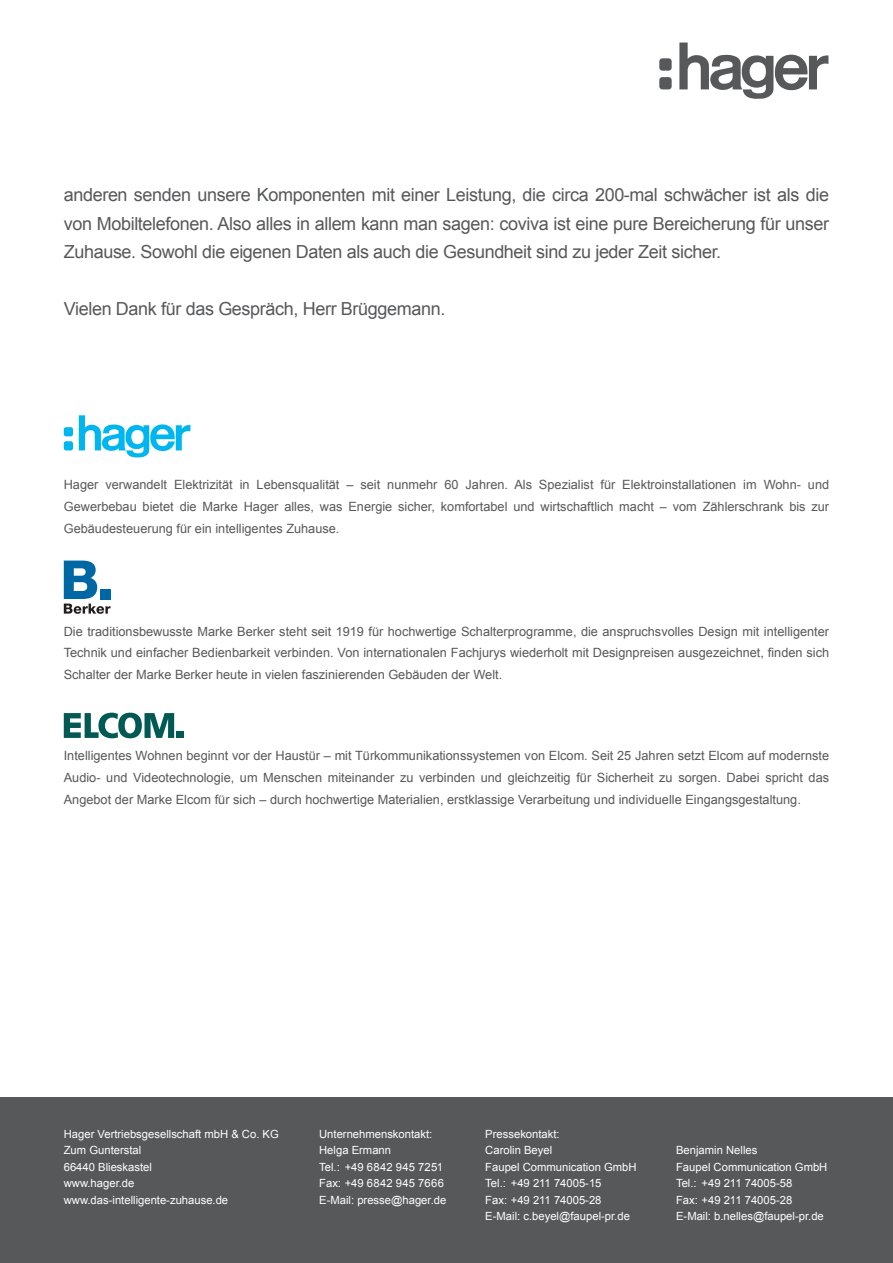
<style>
.page{position:relative;width:893px;height:1263px;background:#fff}
.page>*{position:absolute;margin:0;border:0;box-sizing:border-box;transform-origin:0 0}
.t1{font:18px/28.5px "Arial";letter-spacing:-.02em;color:#57585a;text-align:justify}
.t2{font:12.75px/21.8px "Arial";color:#57585a;text-align:justify}
.t3{font:11.25px/16.5px "Arial";color:#fff}
</style>
<div class="page">
<svg style="left:679px;top:43px;width:149px;height:56px"></svg>
<div style="left:659px;top:58px;width:13px;height:13px;background:#57585a;border-radius:3px"></div>
<div style="left:659px;top:77px;width:13px;height:12px;background:#57585a;border-radius:3px"></div>
<div style="left:0;top:1097px;width:893px;height:166px;background:#57585a"></div>
<svg style="left:79px;top:415px;width:111px;height:42px"></svg>
<div style="left:64px;top:427px;width:9px;height:9px;background:#00b6f0;border-radius:2px"></div>
<div style="left:64px;top:441px;width:9px;height:9px;background:#00b6f0;border-radius:2px"></div>
<svg style="left:64px;top:561px;width:47px;height:53px"></svg>
<div style="left:100px;top:589px;width:10px;height:10px;background:#0067a5"></div>
<div style="left:177px;top:731px;width:7px;height:7px;background:#005953"></div>
<svg style="left:64px;top:713px;width:110px;height:25px"></svg>
<p class="t1" style="left:64px;top:181px;width:767px">anderen senden unsere Komponenten mit einer Leistung, die circa 200-mal schwächer ist als die von Mobiltelefonen. Also alles in allem kann man sagen: coviva ist eine pure Bereicherung für unser Zuhause. Sowohl die eigenen Daten als auch die Gesundheit sind zu jeder Zeit sicher.</p>
<h1 class="t1" style="left:64px;top:295px;width:383px">Vielen Dank für das Gespräch, Herr Brüggemann.</h1>
<p class="t2" style="left:64px;top:474px;width:767px">Hager verwandelt Elektrizität in Lebensqualität – seit nunmehr 60 Jahren. Als Spezialist für Elektroinstallationen im Wohn- und Gewerbebau bietet die Marke Hager alles, was Energie sicher, komfortabel und wirtschaftlich macht – vom Zählerschrank bis zur Gebäudesteuerung für ein intelligentes Zuhause.</p>
<p class="t2" style="left:64px;top:620px;width:767px">Die traditionsbewusste Marke Berker steht seit 1919 für hochwertige Schalterprogramme, die anspruchsvolles Design mit intelligenter Technik und einfacher Bedienbarkeit verbinden. Von internationalen Fachjurys wiederholt mit Designpreisen ausgezeichnet, finden sich Schalter der Marke Berker heute in vielen faszinierenden Gebäuden der Welt.</p>
<p class="t2" style="left:64px;top:745px;width:767px">Intelligentes Wohnen beginnt vor der Haustür – mit Türkommunikationssystemen von Elcom. Seit 25 Jahren setzt Elcom auf modernste Audio- und Videotechnologie, um Menschen miteinander zu verbinden und gleichzeitig für Sicherheit zu sorgen. Dabei spricht das Angebot der Marke Elcom für sich – durch hochwertige Materialien, erstklassige Verarbeitung und individuelle Eingangsgestaltung.</p>
<p class="t3" style="left:64px;top:1126px;width:217px">Hager Vertriebsgesellschaft mbH &amp; Co. KG<br>Zum Gunterstal<br>66440 Blieskastel<br>www.hager.de www.das-intelligente-zuhause.de</p>
<p class="t3" style="left:319px;top:1126px;width:129px">Unternehmenskontakt:<br>Helga Ermann<br>Tel.: +49 6842 945 7251<br>Fax: +49 6842 945 7666<br>E-Mail: presse@hager.de</p>
<p class="t3" style="left:485px;top:1126px;width:153px">Pressekontakt:<br>Carolin Beyel<br>Faupel Communication GmbH<br>Tel.: +49 211 74005-15<br>Fax: +49 211 74005-28<br>E-Mail: c.beyel@faupel-pr.de</p>
<p class="t3" style="left:676px;top:1142px;width:153px">Benjamin Nelles<br>Faupel Communication GmbH<br>Tel.: +49 211 74005-58<br>Fax: +49 211 74005-28<br>E-Mail: b.nelles@faupel-pr.de</p>
</div>
